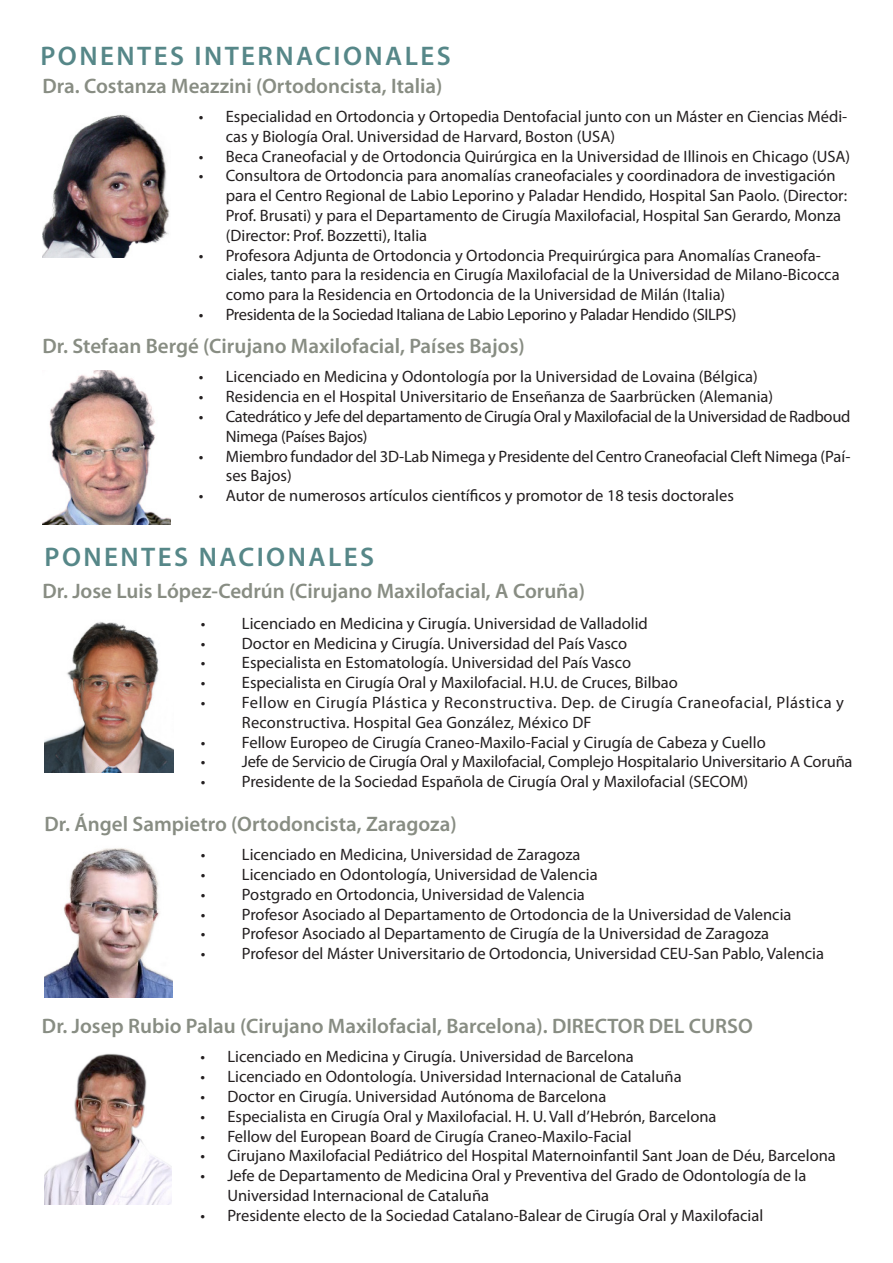
<style>
.page{position:relative;width:893px;height:1263px;background:#fff}
.page>*{position:absolute;margin:0;border:0;box-sizing:border-box;transform-origin:0 0}
.t1{font:600 27px "Myriad Pro";letter-spacing:.09em;color:#568788}
.t2{font:600 21px "Myriad Pro";color:#888d83}
.t3{font:16.5px/19.8px "Myriad Pro";color:#231f20}
.t4{font:16.5px/19.8px "Myriad Pro";letter-spacing:-.02em;color:#231f20}
.t5{font:16.5px/19.8px "Myriad Pro";letter-spacing:.03em;color:#231f20}
</style>
<div class="page">
<img style="left:43px;top:114px;width:127px;height:143px">
<img style="left:45px;top:621px;width:128px;height:151px">
<img style="left:45px;top:848px;width:127px;height:149px">
<img style="left:44px;top:1053px;width:128px;height:152px">
<img style="left:43px;top:370px;width:127px;height:155px">
<p class="t1" style="left:40px;top:41px;width:412px">PONENTES INTERNACIONALES</p>
<p class="t2" style="left:43px;top:74px;width:402px">Dra. Costanza Meazzini (Ortodoncista, Italia)</p>
<p class="t3" style="left:226px;top:107px;width:623px;text-indent:-27px">• Especialidad en Ortodoncia y Ortopedia Dentofacial junto con un Máster en Ciencias Médi&shy;cas y Biología Oral. Universidad de Harvard, Boston (USA)</p>
<p class="t3" style="left:199px;top:147px;width:653px">• Beca Craneofacial y de Ortodoncia Quirúrgica en la Universidad de Illinois en Chicago (USA)</p>
<p class="t3" style="left:226px;top:166px;width:623px;text-indent:-27px">• Consultora de Ortodoncia para anomalías craneofaciales y coordinadora de investigación para el Centro Regional de Labio Leporino y Paladar Hendido, Hospital San Paolo. (Director:<br>Prof. Brusati) y para el Departamento de Cirugía Maxilofacial, Hospital San Gerardo, Monza (Director: Prof. Bozzetti), Italia</p>
<p class="t3" style="left:226px;top:246px;width:615px;text-indent:-27px">• Profesora Adjunta de Ortodoncia y Ortodoncia Prequirúrgica para Anomalías Craneofa&shy;ciales, tanto para la residencia en Cirugía Maxilofacial de la Universidad de Milano-Bicocca como para la Residencia en Ortodoncia de la Universidad de Milán (Italia)</p>
<p class="t4" style="left:199px;top:305px;width:539px">• Presidenta de la Sociedad Italiana de Labio Leporino y Paladar Hendido (SILPS)</p>
<p class="t2" style="left:43px;top:334px;width:484px">Dr. Stefaan Bergé (Cirujano Maxilofacial, Países Bajos)</p>
<p class="t3" style="left:199px;top:367px;width:560px">• Licenciado en Medicina y Odontología por la Universidad de Lovaina (Bélgica)</p>
<p class="t3" style="left:199px;top:387px;width:576px">• Residencia en el Hospital Universitario de Enseñanza de Saarbrücken (Alemania)</p>
<p class="t4" style="left:226px;top:407px;width:626px;text-indent:-27px">• Catedrático y Jefe del departamento de Cirugía Oral y Maxilofacial de la Universidad de Radboud<br>Nimega (Países Bajos)</p>
<p class="t3" style="left:226px;top:446px;width:626px;text-indent:-27px">• Miembro fundador del 3D-Lab Nimega y Presidente del Centro Craneofacial Cleft Nimega (Paí&shy;ses Bajos)</p>
<p class="t3" style="left:199px;top:486px;width:537px">• Autor de numerosos artículos científicos y promotor de 18 tesis doctorales</p>
<p class="t1" style="left:45px;top:542px;width:331px">PONENTES NACIONALES</p>
<p class="t2" style="left:43px;top:579px;width:544px">Dr. Jose Luis López-Cedrún (Cirujano Maxilofacial, A Coruña)</p>
<p class="t3" style="left:201px;top:614px;width:448px">• Licenciado en Medicina y Cirugía. Universidad de Valladolid</p>
<p class="t3" style="left:201px;top:633px;width:428px">• Doctor en Medicina y Cirugía. Universidad del País Vasco</p>
<p class="t3" style="left:201px;top:653px;width:432px">• Especialista en Estomatología. Universidad del País Vasco</p>
<p class="t3" style="left:201px;top:673px;width:479px">• Especialista en Cirugía Oral y Maxilofacial. H.U. de Cruces, Bilbao</p>
<p class="t5" style="left:242px;top:693px;width:604px;text-indent:-41px">• Fellow en Cirugía Plástica y Reconstructiva. Dep. de Cirugía Craneofacial, Plástica y<br>Reconstructiva. Hospital Gea González, México DF</p>
<p class="t3" style="left:201px;top:732px;width:566px">• Fellow Europeo de Cirugía Craneo-Maxilo-Facial y Cirugía de Cabeza y Cuello</p>
<p class="t3" style="left:201px;top:752px;width:653px">• Jefe de Servicio de Cirugía Oral y Maxilofacial, Complejo Hospitalario Universitario A Coruña</p>
<p class="t3" style="left:201px;top:772px;width:549px">• Presidente de la Sociedad Española de Cirugía Oral y Maxilofacial (SECOM)</p>
<p class="t2" style="left:45px;top:812px;width:413px">Dr. Ángel Sampietro (Ortodoncista, Zaragoza)</p>
<p class="t3" style="left:201px;top:845px;width:381px">• Licenciado en Medicina, Universidad de Zaragoza</p>
<p class="t3" style="left:201px;top:865px;width:398px">• Licenciado en Odontología, Universidad de Valencia</p>
<p class="t3" style="left:201px;top:885px;width:385px">• Postgrado en Ortodoncia, Universidad de Valencia</p>
<p class="t3" style="left:201px;top:904px;width:592px">• Profesor Asociado al Departamento de Ortodoncia de la Universidad de Valencia</p>
<p class="t3" style="left:201px;top:924px;width:570px">• Profesor Asociado al Departamento de Cirugía de la Universidad de Zaragoza</p>
<p class="t3" style="left:201px;top:944px;width:625px">• Profesor del Máster Universitario de Ortodoncia, Universidad CEU-San Pablo, Valencia</p>
<p class="t2" style="left:42px;top:1015px;width:712px">Dr. Josep Rubio Palau (Cirujano Maxilofacial, Barcelona). DIRECTOR DEL CURSO</p>
<p class="t3" style="left:200px;top:1047px;width:435px">• Licenciado en Medicina y Cirugía. Universidad de Barcelona</p>
<p class="t3" style="left:200px;top:1067px;width:483px">• Licenciado en Odontología. Universidad Internacional de Cataluña</p>
<p class="t3" style="left:200px;top:1087px;width:407px">• Doctor en Cirugía. Universidad Autónoma de Barcelona</p>
<p class="t3" style="left:200px;top:1107px;width:518px">• Especialista en Cirugía Oral y Maxilofacial. H. U. Vall d’Hebrón, Barcelona</p>
<p class="t3" style="left:200px;top:1126px;width:433px">• Fellow del European Board de Cirugía Craneo-Maxilo-Facial</p>
<p class="t3" style="left:200px;top:1146px;width:637px">• Cirujano Maxilofacial Pediátrico del Hospital Maternoinfantil Sant Joan de Déu, Barcelona</p>
<p class="t3" style="left:227px;top:1166px;width:580px;text-indent:-27px">• Jefe de Departamento de Medicina Oral y Preventiva del Grado de Odontología de la<br>Universidad Internacional de Cataluña</p>
<p class="t3" style="left:200px;top:1206px;width:564px">• Presidente electo de la Sociedad Catalano-Balear de Cirugía Oral y Maxilofacial</p>
</div>
